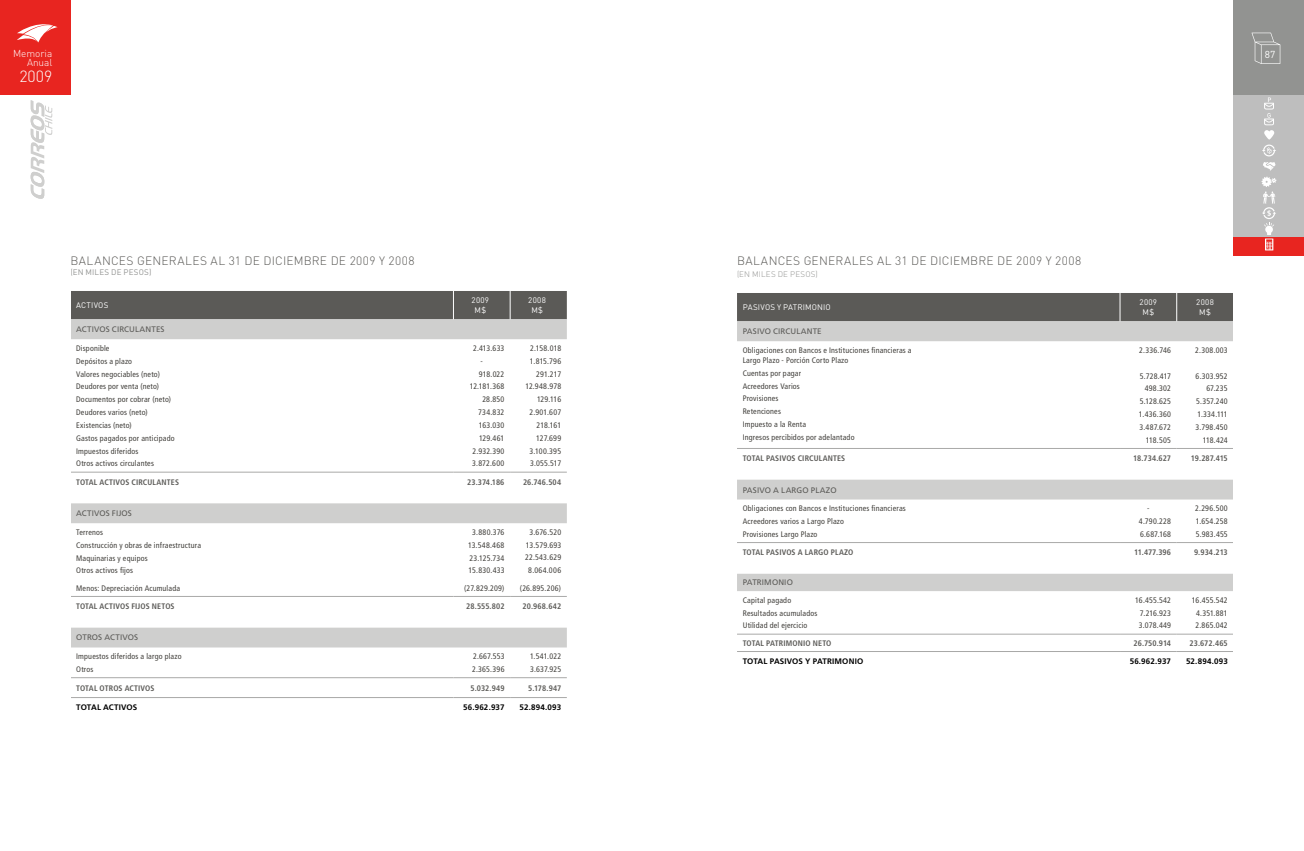
<style>
.page{position:relative;width:1304px;height:851px;background:#fff}
.page>*{position:absolute;margin:0;border:0;box-sizing:border-box;transform-origin:0 0}
.t1{font:300 16px "DIN";color:#fff}
.t2{font:300 12px "DIN";letter-spacing:.02em;color:#5b5a57}
.t3{font:300 10px/9px "DIN";color:#fff;text-align:right}
.t4{font:10px "DIN";color:#fff}
.t5{font:condensed 8px/12.8px "Frutiger LT Std";letter-spacing:.02em;color:#42403c}
.t6{font:700 condensed 8px "Frutiger LT Std";letter-spacing:.01em;color:#5b5a57}
.t7{font:8px "Frutiger LT Std";letter-spacing:.015em;color:#5b5a57}
.t8{font:700 8px "Frutiger LT Std";letter-spacing:.015em;color:#000}
.t9{font:8px/10px "DIN";letter-spacing:.03em;color:#fff;text-align:center}
.t10{font:300 8px "DIN";letter-spacing:.03em;color:#929391}
.t11{font:8px "DIN";letter-spacing:.025em;color:#929391}
</style>
<div class="page">
<svg style="left:737px;top:321px;width:496px;height:270px"></svg>
<hr style="left:737px;top:542px;width:383px;height:1px;background:#a9a9a8">
<hr style="left:1120px;top:542px;width:57px;height:1px;background:#a9a9a8">
<hr style="left:1177px;top:542px;width:56px;height:1px;background:#a9a9a8">
<hr style="left:737px;top:633px;width:383px;height:1px;background:#a9a9a8">
<hr style="left:1120px;top:633px;width:57px;height:1px;background:#a9a9a8">
<hr style="left:1177px;top:633px;width:56px;height:1px;background:#a9a9a8">
<hr style="left:737px;top:448px;width:383px;height:1px;background:#a9a9a8">
<hr style="left:737px;top:651px;width:383px;height:1px;background:#a9a9a8">
<hr style="left:1120px;top:651px;width:57px;height:1px;background:#a9a9a8">
<hr style="left:1177px;top:651px;width:56px;height:1px;background:#a9a9a8">
<hr style="left:1120px;top:448px;width:57px;height:1px;background:#a9a9a8">
<hr style="left:1177px;top:448px;width:56px;height:1px;background:#a9a9a8">
<div style="left:737px;top:293px;width:496px;height:28px;background:#5b5a57"></div>
<svg style="left:71px;top:319px;width:496px;height:328px"></svg>
<hr style="left:70px;top:472px;width:383px;height:1px;background:#a9a9a8">
<hr style="left:453px;top:472px;width:57px;height:1px;background:#a9a9a8">
<hr style="left:510px;top:472px;width:57px;height:1px;background:#a9a9a8">
<hr style="left:70px;top:596px;width:383px;height:1px;background:#a9a9a8">
<hr style="left:453px;top:596px;width:57px;height:1px;background:#a9a9a8">
<hr style="left:510px;top:596px;width:57px;height:1px;background:#a9a9a8">
<hr style="left:70px;top:677px;width:383px;height:1px;background:#a9a9a8">
<hr style="left:453px;top:677px;width:57px;height:1px;background:#a9a9a8">
<hr style="left:510px;top:677px;width:57px;height:1px;background:#a9a9a8">
<hr style="left:70px;top:697px;width:383px;height:1px;background:#a9a9a8">
<hr style="left:453px;top:697px;width:57px;height:1px;background:#a9a9a8">
<hr style="left:510px;top:697px;width:57px;height:1px;background:#a9a9a8">
<div style="left:71px;top:291px;width:496px;height:28px;background:#5b5a57"></div>
<div style="left:0;top:0;width:70px;height:95px;background:#e82520"></div>
<svg style="left:31px;top:100px;width:21px;height:99px"></svg>
<svg style="left:17px;top:24px;width:41px;height:19px"></svg>
<div style="left:1233px;top:0;width:71px;height:95px;background:#929391"></div>
<div style="left:1233px;top:95px;width:71px;height:160px;background:#bebebe"></div>
<svg style="left:1252px;top:33px;width:28px;height:31px"></svg>
<div style="left:1233px;top:237px;width:71px;height:18px;background:#e82520"></div>
<svg style="left:1263px;top:162px;width:12px;height:8px"></svg>
<svg style="left:1262px;top:97px;width:14px;height:59px"></svg>
<svg style="left:1261px;top:177px;width:15px;height:73px"></svg>
<p class="t3" style="left:13px;top:49px;width:41px">Memoria<br>Anual</p>
<h1 class="t1" style="left:19px;top:67px;width:34px">2009</h1>
<h2 class="t2" style="left:70px;top:253px;width:346px">BALANCES GENERALES AL 31 DE DICIEMBRE DE 2009 y 2008</h2>
<p class="t11" style="left:70px;top:267px;width:82px">(EN MILES DE PESOS)</p>
<p class="t9" style="left:76px;top:300px;width:34px">ACTIVOS</p>
<p class="t9" style="left:472px;top:295px;width:19px">2009<br>M$</p>
<p class="t9" style="left:528px;top:295px;width:19px">2008<br>M$</p>
<p class="t7" style="left:76px;top:325px;width:90px">ACTIVOS CIRCULANTES</p>
<p class="t5" style="left:76px;top:342px;width:100px">Disponible<br>Depósitos a plazo<br>Valores negociables (neto)<br>Deudores por venta (neto)<br>Documentos por cobrar (neto)<br>Deudores varios (neto)<br>Existencias (neto)<br>Gastos pagados por anticipado<br>Impuestos diferidos<br>Otros activos circulantes</p>
<p class="t5" style="left:473px;top:342px;width:33px">2.413.633</p>
<p class="t5" style="left:525px;top:341px;width:37px;text-align:right">2.158.018<br>1.815.796<br>291.217<br>12.948.978<br>129.116<br>2.901.607<br>218.161<br>127.699<br>3.100.395<br>3.055.517</p>
<p class="t5" style="left:481px;top:354px;width:4px">-</p>
<p class="t5" style="left:479px;top:367px;width:27px">918.022</p>
<p class="t5" style="left:470px;top:380px;width:36px">12.181.368</p>
<p class="t5" style="left:482px;top:393px;width:24px">28.850</p>
<p class="t5" style="left:478px;top:406px;width:28px">734.832</p>
<p class="t5" style="left:479px;top:418px;width:27px">163.030</p>
<p class="t5" style="left:479px;top:431px;width:27px">129.461</p>
<p class="t5" style="left:473px;top:444px;width:33px">2.932.390</p>
<p class="t5" style="left:472px;top:457px;width:34px">3.872.600</p>
<p class="t6" style="left:76px;top:477px;width:104px">TOTAL ACTIVOS CIRCULANTES</p>
<p class="t6" style="left:467px;top:477px;width:39px">23.374.186</p>
<p class="t6" style="left:523px;top:477px;width:40px">26.746.504</p>
<p class="t7" style="left:76px;top:508px;width:57px">ACTIVOS FIJOS</p>
<p class="t5" style="left:76px;top:525px;width:126px">Terrenos<br>Construcción y obras de infraestructura<br>Maquinarias y equipos<br>Otros activos fijos</p>
<p class="t5" style="left:468px;top:525px;width:38px;text-align:center">3.880.376<br>13.548.468<br>23.125.734<br>15.830.433</p>
<p class="t5" style="left:525px;top:525px;width:38px;text-align:center">3.676.520<br>13.579.693<br>22.543.629<br>8.064.006</p>
<p class="t5" style="left:76px;top:581px;width:105px">Menos: Depreciación Acumulada</p>
<p class="t5" style="left:464px;top:581px;width:42px">(27.829.209)</p>
<p class="t5" style="left:520px;top:581px;width:43px">(26.895.206)</p>
<p class="t6" style="left:76px;top:601px;width:100px">TOTAL ACTIVOS FIJOS NETOS</p>
<p class="t6" style="left:466px;top:601px;width:40px">28.555.802</p>
<p class="t6" style="left:523px;top:601px;width:40px">20.968.642</p>
<p class="t7" style="left:76px;top:633px;width:63px">OTROS ACTIVOS</p>
<p class="t5" style="left:76px;top:650px;width:107px">Impuestos diferidos a largo plazo<br>Otros</p>
<p class="t5" style="left:472px;top:650px;width:34px">2.667.553<br>2.365.396</p>
<p class="t5" style="left:530px;top:650px;width:33px">1.541.022<br>3.637.925</p>
<p class="t6" style="left:76px;top:683px;width:80px">TOTAL OTROS ACTIVOS</p>
<p class="t6" style="left:470px;top:683px;width:36px">5.032.949</p>
<p class="t6" style="left:528px;top:683px;width:34px">5.178.947</p>
<p class="t8" style="left:76px;top:702px;width:63px">TOTAL ACTIVOS</p>
<p class="t8" style="left:463px;top:702px;width:43px">56.962.937</p>
<p class="t8" style="left:519px;top:702px;width:43px">52.894.093</p>
<p class="t4" style="left:1265px;top:48px;width:12px">87</p>
<h2 class="t2" style="left:737px;top:253px;width:346px">BALANCES GENERALES AL 31 DE DICIEMBRE DE 2009 y 2008</h2>
<p class="t10" style="left:737px;top:269px;width:82px">(EN MILES DE PESOS)</p>
<p class="t9" style="left:743px;top:302px;width:90px">PASIVOS Y PATRIMONIO</p>
<p class="t9" style="left:1140px;top:297px;width:19px">2009<br>M$</p>
<p class="t9" style="left:1196px;top:297px;width:19px">2008<br>M$</p>
<p class="t7" style="left:743px;top:327px;width:81px">PASIVO CIRCULANTE</p>
<p class="t5" style="left:743px;top:345px;width:170px;line-height:10px">Obligaciones con Bancos e Instituciones financieras a<br>Largo Plazo - Porción Corto Plazo</p>
<p class="t5" style="left:743px;top:366px;width:113px">Cuentas por pagar<br>Acreedores Varios<br>Provisiones<br>Retenciones<br>Impuesto a la Renta<br>Ingresos percibidos por adelantado</p>
<p class="t5" style="left:1195px;top:344px;width:34px">2.308.003</p>
<p class="t5" style="left:1196px;top:369px;width:34px;text-align:right">6.303.952<br>67.235<br>5.357.240<br>1.334.111<br>3.798.450<br>118.424</p>
<p class="t5" style="left:1139px;top:344px;width:33px">2.336.746</p>
<p class="t5" style="left:1139px;top:369px;width:34px;text-align:right">5.728.417<br>498.302<br>5.128.625<br>1.436.360<br>3.487.672<br>118.505</p>
<p class="t6" style="left:743px;top:454px;width:104px">TOTAL PASIVOS CIRCULANTES</p>
<p class="t6" style="left:1133px;top:454px;width:39px">18.734.627</p>
<p class="t6" style="left:1191px;top:454px;width:38px">19.287.415</p>
<p class="t7" style="left:743px;top:485px;width:95px">PASIVO A LARGO PLAZO</p>
<p class="t5" style="left:743px;top:502px;width:165px">Obligaciones con Bancos e Instituciones financieras<br>Acreedores varios a Largo Plazo<br>Provisiones Largo Plazo</p>
<p class="t5" style="left:1139px;top:502px;width:34px;text-indent:8px">-<br>4.790.228<br>6.687.168</p>
<p class="t5" style="left:1195px;top:502px;width:34px;text-align:justify">2.296.500<br>1.654.258<br>5.983.455</p>
<p class="t6" style="left:743px;top:548px;width:112px">TOTAL PASIVOS A LARGO PLAZO</p>
<p class="t6" style="left:1134px;top:548px;width:38px">11.477.396</p>
<p class="t6" style="left:1194px;top:548px;width:35px">9.934.213</p>
<p class="t7" style="left:743px;top:578px;width:52px">PATRIMONIO</p>
<p class="t5" style="left:743px;top:593px;width:76px">Capital pagado<br>Resultados acumulados<br>Utilidad del ejercicio</p>
<p class="t5" style="left:1135px;top:593px;width:37px;text-align:center">16.455.542<br>7.216.923<br>3.078.449</p>
<p class="t5" style="left:1192px;top:593px;width:37px;text-align:center">16.455.542<br>4.351.881<br>2.865.042</p>
<p class="t6" style="left:743px;top:638px;width:90px">TOTAL PATRIMONIO NETO</p>
<p class="t6" style="left:1133px;top:638px;width:39px">26.750.914</p>
<p class="t6" style="left:1189px;top:638px;width:40px">23.672.465</p>
<p class="t8" style="left:743px;top:656px;width:122px">TOTAL PASIVOS Y PATRIMONIO</p>
<p class="t8" style="left:1130px;top:656px;width:43px">56.962.937</p>
<p class="t8" style="left:1186px;top:656px;width:43px">52.894.093</p>
</div>
